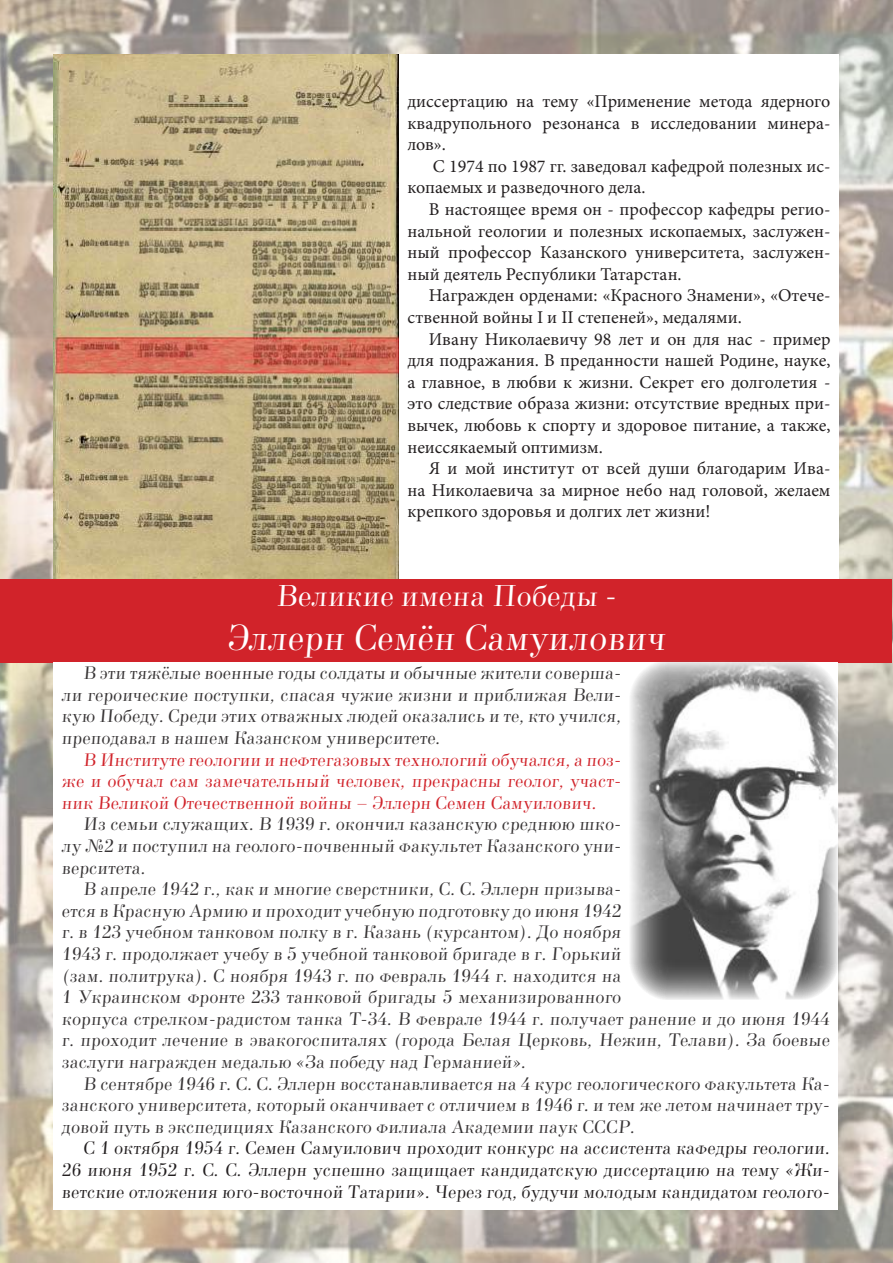
<style>
.page{position:relative;width:893px;height:1263px;background:#fff}
.page>*{position:absolute;margin:0;border:0;box-sizing:border-box;transform-origin:0 0}
.t1{font:36px "New Standard TT";color:#fff}
.t2{font:30px "New Standard TT";color:#fff}
.t3{font:18px/21.6px "New Standard TT";color:#373435;text-align:justify}
.t4{font:18px/21.6px "Minion Pro";color:#231f20;text-align:justify}
.t5{font:18px/21.6px "New Standard TT";color:#231f20;text-align:justify}
.t6{font:18px/21.6px "New Standard TT";color:#d1232a;text-align:justify}
</style>
<div class="page">
<img style="left:0;top:0;width:893px;height:1263px">
<div style="left:1px;top:579px;width:891px;height:84px;background:#d1232a"></div>
<div style="left:54px;top:54px;width:785px;height:525px;background:#fff"></div>
<img style="left:53px;top:54px;width:346px;height:525px">
<div style="left:53px;top:663px;width:785px;height:547px;background:#fff"></div>
<img style="left:630px;top:661px;width:209px;height:338px">
<p class="t4" style="left:407px;top:91px;width:424px">диссертацию на тему «Применение метода ядерного квадрупольного резонанса в исследовании минера&shy;лов».</p>
<p class="t4" style="left:407px;top:155px;width:424px;text-indent:25px">С 1974 по 1987 гг. заведовал кафедрой полезных ис&shy;копаемых и разведочного дела.</p>
<p class="t4" style="left:407px;top:199px;width:424px;text-indent:21px">В настоящее время он - профессор кафедры регио&shy;нальной геологии и полезных ископаемых, заслужен&shy;ный профессор Казанского университета, заслужен&shy;ный деятель Республики Татарстан.</p>
<p class="t4" style="left:407px;top:285px;width:424px;text-indent:21px">Награжден орденами: «Красного Знамени», «Отече&shy;ственной войны I и II степеней», медалями.</p>
<p class="t4" style="left:407px;top:328px;width:425px;text-indent:21px">Ивану Николаевичу 98 лет и он для нас - пример для подражания. В преданности нашей Родине, науке, а главное, в любви к жизни. Секрет его долголетия - это следствие образа жизни: отсутствие вредных при&shy;вычек, любовь к спорту и здоровое питание, а также, неиссякаемый оптимизм.</p>
<p class="t4" style="left:407px;top:458px;width:424px;text-indent:21px">Я и мой институт от всей души благодарим Ива&shy;на Николаевича за мирное небо над головой, желаем крепкого здоровья и долгих лет жизни!</p>
<h2 class="t2" style="left:276px;top:579px;width:345px">Великие имена Победы -</h2>
<h1 class="t1" style="left:226px;top:617px;width:444px">Эллерн Семён Самуилович</h1>
<p class="t3" style="left:62px;top:662px;width:563px;text-indent:21px">В эти тяжёлые военные годы солдаты и обычные жители соверша&shy;ли героические поступки, спасая чужие жизни и приближая Вели&shy;кую Победу. Среди этих отважных людей оказались и те, кто учился, преподавал в нашем Казанском университете.</p>
<p class="t6" style="left:62px;top:749px;width:563px;text-indent:21px">В Институте геологии и нефтегазовых технологий обучался, а поз&shy;же и обучал сам замечательный человек, прекрасны геолог, участ&shy;ник Великой Отечественной войны – Эллерн Семен Самуилович.</p>
<p class="t3" style="left:62px;top:813px;width:563px;text-indent:21px">Из семьи служащих. В 1939 г. окончил казанскую среднюю шко&shy;лу №2 и поступил на геолого-почвенный факультет Казанского уни&shy;верситета.</p>
<p class="t3" style="left:62px;top:878px;width:771px;text-align:left;text-indent:21px">В апреле 1942 г., как и многие сверстники, С. С. Эллерн призыва-<br>ется в Красную Армию и проходит учебную подготовку до июня 1942<br>г. в 123 учебном танковом полку в г. Казань (курсантом). До ноября<br>1943 г. продолжает учебу в 5 учебной танковой бригаде в г. Горький<br>(зам. политрука). С ноября 1943 г. по февраль 1944 г. находится на<br>1 Украинском фронте 233 танковой бригады 5 механизированного<br>корпуса стрелком-радистом танка Т-34. В феврале 1944 г. получает ранение и до июня 1944 г. проходит лечение в эвакогоспиталях (города Белая Церковь, Нежин, Телави). За боевые заслуги награжден медалью «За победу над Германией».</p>
<p class="t3" style="left:62px;top:1073px;width:771px;text-indent:21px">В сентябре 1946 г. С. С. Эллерн восстанавливается на 4 курс геологического факультета Ка&shy;занского университета, который оканчивает с отличием в 1946 г. и тем же летом начинает тру&shy;довой путь в экспедициях Казанского филиала Академии паук СССР.</p>
<p class="t5" style="left:62px;top:1137px;width:771px;text-indent:21px">С 1 октября 1954 г. Семен Самуилович проходит конкурс на ассистента кафедры геологии.<br>26 июня 1952 г. С. С. Эллерн успешно защищает кандидатскую диссертацию на тему «Жи&shy;ветские отложения юго-восточной Татарии». Через год, будучи молодым кандидатом геолого-</p>
</div>
